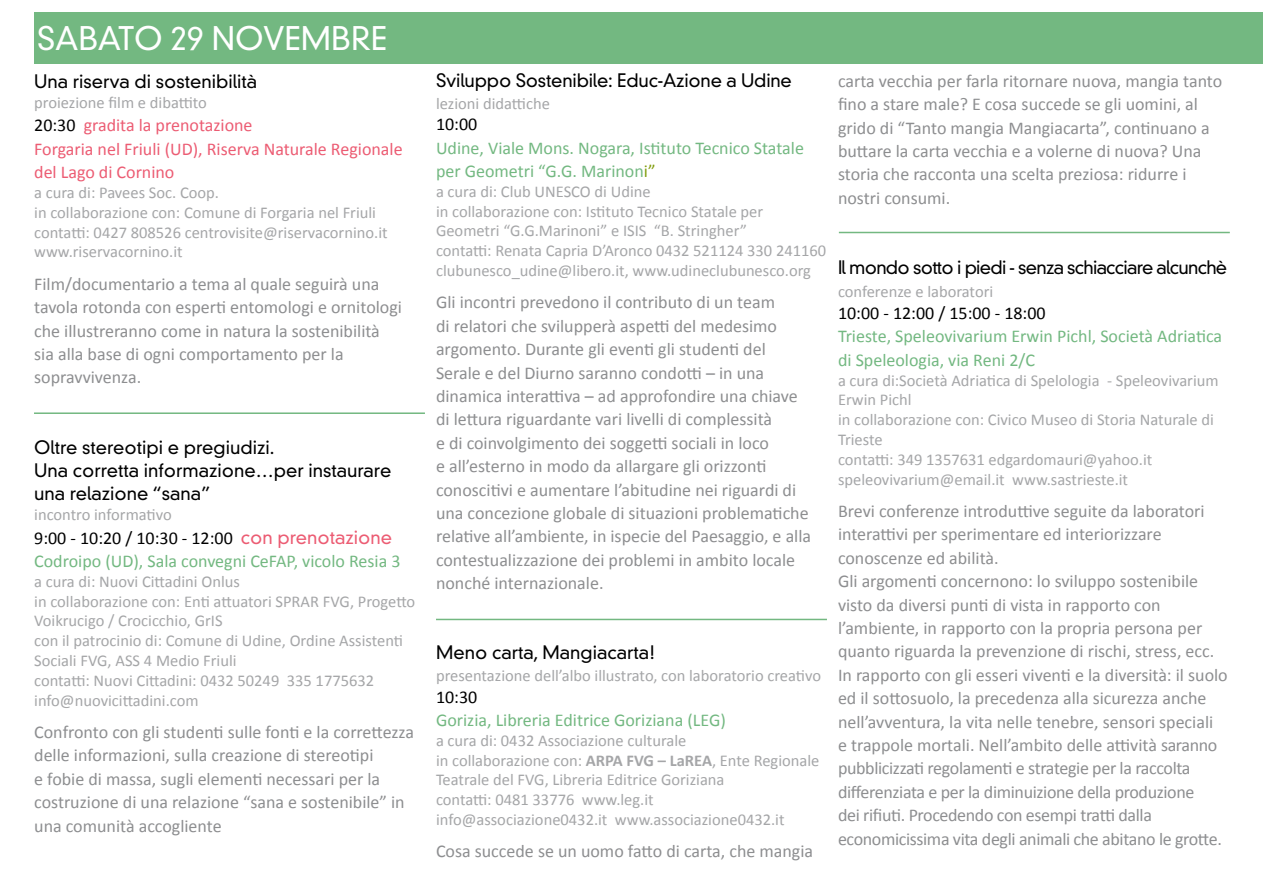
<style>
.page{position:relative;width:1263px;height:893px;background:#fff}
.page>*{position:absolute;margin:0;border:0;box-sizing:border-box;transform-origin:0 0}
.t1{font:300 31.5px "DIN Neuzeit Grotesk Std";color:#fff}
.t2{font:18px/23.4px "Calibri";color:#8d8e90}
.t3{font:18px/23.4px "Calibri";color:#73b881}
.t4{font:300 18px/23.4px "DIN Neuzeit Grotesk Std";color:#000}
.t5{font:18px/23.4px "Calibri";color:#ec5c73}
.t6{font:300 18px "DIN Neuzeit Grotesk Std";letter-spacing:-.04em;color:#000}
.t7{font:18px "Calibri";color:#000}
.t8{font:16.5px/19.8px "Calibri";color:#a5a6a8}
.s1{color:#000}
.s2{font-family:"DIN Neuzeit Grotesk Std";font-weight:300;color:#ec5c73}
.s3{color:#829e0e}
.s4{font-weight:700}
</style>
<div class="page">
<div style="left:34px;top:13px;width:1229px;height:51px;background:#73b881"></div>
<hr style="left:436px;top:619px;width:391px;height:1px;background:#73b881">
<hr style="left:839px;top:232px;width:391px;height:1px;background:#73b881">
<hr style="left:34px;top:412px;width:391px;height:2px;background:#73b881">
<h1 class="t1" style="left:37px;top:20px;width:352px">SABATO 29 NOVEMBRE</h1>
<p class="t4" style="left:34px;top:70px;width:224px">Una riserva di sostenibilità</p>
<p class="t8" style="left:34px;top:93px;width:174px">proiezione film e dibattito</p>
<p class="t5" style="left:34px;top:114px;width:370px"><span class="s1">20:30</span> gradita la prenotazione<br>Forgaria nel Friuli (UD), Riserva Naturale Regionale del Lago di Cornino</p>
<p class="t8" style="left:34px;top:183px;width:355px">a cura di: Pavees Soc. Coop.<br>in collaborazione con: Comune di Forgaria nel Friuli contatti: 0427 808526 centrovisite@riservacornino.it www.riservacornino.it</p>
<p class="t2" style="left:34px;top:272px;width:369px">Film/documentario a tema al quale seguirà una tavola rotonda con esperti entomologi e ornitologi che illustreranno come in natura la sostenibilità sia alla base di ogni comportamento per la sopravvivenza.</p>
<p class="t4" style="left:34px;top:435px;width:359px">Oltre stereotipi e pregiudizi.<br>Una corretta informazione…per instaurare una relazione “sana”</p>
<p class="t8" style="left:34px;top:505px;width:139px">incontro informativo</p>
<p class="t3" style="left:34px;top:526px;width:368px"><span class="s1">9:00 - 10:20 / 10:30 - 12:00</span> <span class="s2">con prenotazione<br></span>Codroipo (UD), Sala convegni CeFAP, vicolo Resia 3</p>
<p class="t8" style="left:34px;top:571px;width:383px">a cura di: Nuovi Cittadini Onlus<br>in collaborazione con: Enti attuatori SPRAR FVG, Progetto Voikrucigo / Crocicchio, GrIS<br>con il patrocinio di: Comune di Udine, Ordine Assistenti Sociali FVG, ASS 4 Medio Friuli<br>contatti: Nuovi Cittadini: 0432 50249 335 1775632 info@nuovicittadini.com</p>
<p class="t2" style="left:34px;top:720px;width:381px">Confronto con gli studenti sulle fonti e la correttezza delle informazioni, sulla creazione di stereotipi<br>e fobie di massa, sugli elementi necessari per la costruzione di una relazione “sana e sostenibile” in una comunità accogliente</p>
<p class="t4" style="left:436px;top:69px;width:357px">Sviluppo Sostenibile: Educ-Azione a Udine</p>
<p class="t8" style="left:436px;top:93px;width:115px">lezioni didattiche</p>
<p class="t7" style="left:436px;top:113px;width:43px">10:00</p>
<p class="t3" style="left:436px;top:136px;width:369px">Udine, Viale Mons. Nogara, Istituto Tecnico Statale per Geometri “G.G. Marinon<span class="s3">i”</span></p>
<p class="t8" style="left:436px;top:181px;width:392px">a cura di: Club UNESCO di Udine<br>in collaborazione con: Istituto Tecnico Statale per Geometri “G.G.Marinoni” e ISIS “B. Stringher”<br>contatti: Renata Capria D’Aronco 0432 521124 330 241160 clubunesco_udine@libero.it, www.udineclubunesco.org</p>
<p class="t2" style="left:436px;top:291px;width:377px">Gli incontri prevedono il contributo di un team<br>di relatori che svilupperà aspetti del medesimo argomento. Durante gli eventi gli studenti del Serale e del Diurno saranno condotti – in una dinamica interattiva – ad approfondire una chiave di lettura riguardante vari livelli di complessità<br>e di coinvolgimento dei soggetti sociali in loco<br>e all’esterno in modo da allargare gli orizzonti conoscitivi e aumentare l’abitudine nei riguardi di una concezione globale di situazioni problematiche relative all’ambiente, in ispecie del Paesaggio, e alla contestualizzazione dei problemi in ambito locale nonché internazionale.</p>
<p class="t4" style="left:436px;top:641px;width:221px">Meno carta, Mangiacarta!</p>
<p class="t8" style="left:436px;top:666px;width:387px">presentazione dell’albo illustrato, con laboratorio creativo</p>
<p class="t7" style="left:436px;top:685px;width:43px">10:30</p>
<p class="t3" style="left:436px;top:708px;width:291px">Gorizia, Libreria Editrice Goriziana (LEG)</p>
<p class="t8" style="left:436px;top:730px;width:385px">a cura di: 0432 Associazione culturale<br>in collaborazione con: <span class="s4">ARPA FVG – LaREA</span>, Ente Regionale Teatrale del FVG, Libreria Editrice Goriziana<br>contatti: 0481 33776 www.leg.it info@associazione0432.it www.associazione0432.it</p>
<p class="t2" style="left:436px;top:840px;width:379px">Cosa succede se un uomo fatto di carta, che mangia</p>
<p class="t2" style="left:838px;top:69px;width:386px">carta vecchia per farla ritornare nuova, mangia tanto fino a stare male? E cosa succede se gli uomini, al grido di “Tanto mangia Mangiacarta”, continuano a buttare la carta vecchia e a volerne di nuova? Una storia che racconta una scelta preziosa: ridurre i nostri consumi.</p>
<p class="t6" style="left:838px;top:257px;width:391px">Il mondo sotto i piedi - senza schiacciare alcunchè</p>
<p class="t8" style="left:838px;top:282px;width:157px">conferenze e laboratori</p>
<p class="t7" style="left:838px;top:302px;width:209px">10:00 - 12:00 / 15:00 - 18:00</p>
<p class="t3" style="left:838px;top:325px;width:386px">Trieste, Speleovivarium Erwin Pichl, Società Adriatica di Speleologia, via Reni 2/C</p>
<p class="t8" style="left:838px;top:370px;width:382px">a cura di:Società Adriatica di Spelologia - Speleovivarium Erwin Pichl<br>in collaborazione con: Civico Museo di Storia Naturale di Trieste<br>contatti: 349 1357631 edgardomauri@yahoo.it speleovivarium@email.it www.sastrieste.it</p>
<p class="t2" style="left:838px;top:499px;width:391px">Brevi conferenze introduttive seguite da laboratori interattivi per sperimentare ed interiorizzare conoscenze ed abilità.<br>Gli argomenti concernono: lo sviluppo sostenibile visto da diversi punti di vista in rapporto con l’ambiente, in rapporto con la propria persona per quanto riguarda la prevenzione di rischi, stress, ecc.<br>In rapporto con gli esseri viventi e la diversità: il suolo ed il sottosuolo, la precedenza alla sicurezza anche nell’avventura, la vita nelle tenebre, sensori speciali<br>e trappole mortali. Nell’ambito delle attività saranno pubblicizzati regolamenti e strategie per la raccolta differenziata e per la diminuizione della produzione<br>dei rifiuti. Procedendo con esempi tratti dalla economicissima vita degli animali che abitano le grotte.</p>
</div>
